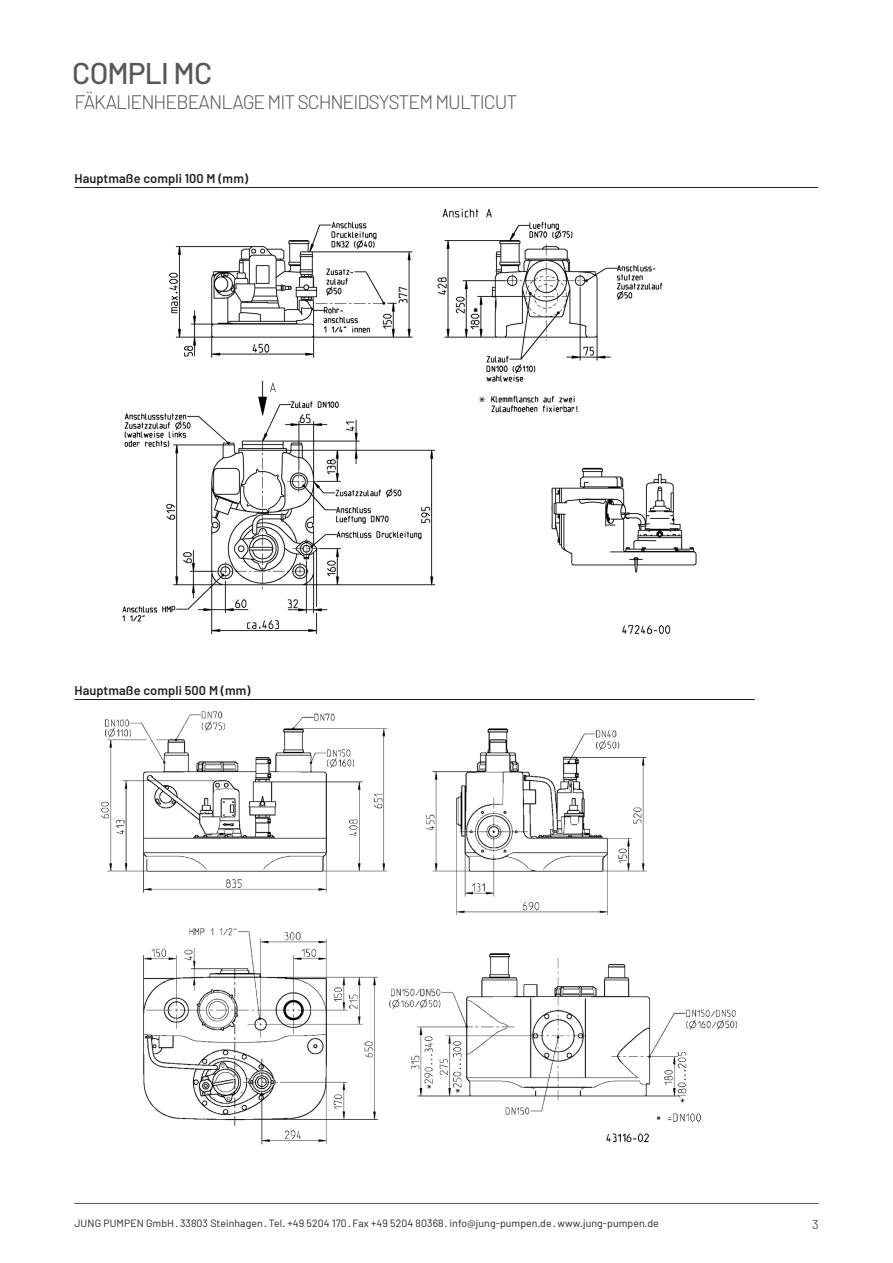
<style>
.page{position:relative;width:893px;height:1263px;background:#fff}
.page>*{position:absolute;margin:0;border:0;box-sizing:border-box;transform-origin:0 0}
.t1{font:500 30px "Barlow";letter-spacing:-.025em;color:#57585a}
.t2{font:300 19.5px "Barlow";letter-spacing:-.05em;color:#57585a}
.Header_klein{font:600 12.75px "Barlow";letter-spacing:.01em;color:#231f20}
.t3{font:12.75px "Barlow";color:#57585a}
.t4{font:10.5px "Barlow";letter-spacing:.01em;color:#231f20}
</style>
<div class="page">
<hr style="left:74px;top:1203px;width:745px;height:1px;background:#57585a">
<hr style="left:74px;top:187px;width:744px;height:1px;background:#231f20">
<img style="left:122px;top:208px;width:575px;height:427px">
<hr style="left:74px;top:699px;width:681px;height:1px;background:#231f20">
<img style="left:100px;top:711px;width:637px;height:434px">
<h1 class="t1" style="left:72px;top:55px;width:141px">COMPLI MC</h1>
<h2 class="t2" style="left:74px;top:90px;width:445px">FÄKALIENHEBEANLAGE MIT SCHNEIDSYSTEM MULTICUT</h2>
<p class="Header_klein" style="left:74px;top:170px;width:175px">Hauptmaße compli 100 M (mm)</p>
<p class="Header_klein" style="left:74px;top:682px;width:178px">Hauptmaße compli 500 M (mm)</p>
<p class="t4" style="left:74px;top:1216px;width:586px">JUNG PUMPEN GmbH · 33803 Steinhagen · Tel. +49 5204 170 · Fax +49 5204 80368 · info@jung-pumpen.de · www.jung-pumpen.de</p>
<p class="t3" style="left:812px;top:1216px;width:8px">3</p>
</div>
